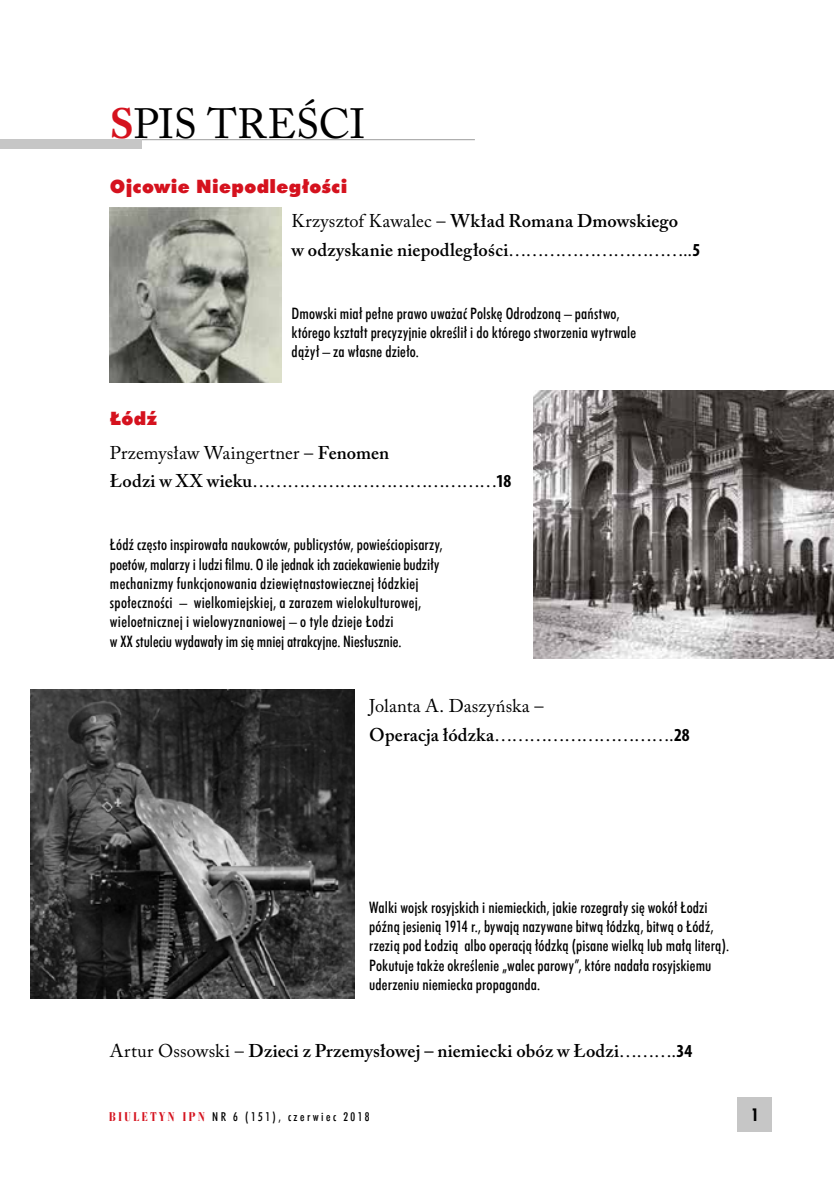
<style>
.page{position:relative;width:834px;height:1191px;background:#fff}
.page>*{position:absolute;margin:0;border:0;box-sizing:border-box;transform-origin:0 0}
.t1{font:42px "Adobe Caslon Pro";letter-spacing:-.01em;color:#000}
.t2{font:600 18.38px/28.9px "Adobe Caslon Pro";letter-spacing:.01em;color:#000}
.t3{font:18.38px/28.9px "Adobe Caslon Pro";letter-spacing:.005em;color:#000}
.t4{font:18.38px "Futura X Blk EU";letter-spacing:.02em;color:#d5121e}
.t5{font:17.5px "Futura Bd Cn EU";color:#000}
.t6{font:15.75px/19.2px "Futura Md Cn EU";letter-spacing:.01em;color:#000}
.t7{font:12.25px "Futura Md Cn EU";letter-spacing:.2em;color:#000}
.s1{font-weight:700;color:#d5121e}
.s2{font-weight:400}
.s3{font-family:"Myriad Pro";font-weight:700;font-stretch:condensed}
.s4{font-weight:600}
.s5{font-family:"Bauer Bodni Bd Cn EU";font-size:13.12px;color:#d5121e}
</style>
<div class="page">
<img style="left:30px;top:690px;width:324px;height:309px">
<img style="left:110px;top:207px;width:171px;height:175px">
<div style="left:737px;top:1097px;width:35px;height:34px;background:#c6c6c6"></div>
<hr style="left:0;top:139px;width:475px;height:1px;background:#9d9d9c">
<div style="left:0;top:139px;width:141px;height:10px;background:#c6c6c6"></div>
<img style="left:533px;top:391px;width:300px;height:267px">
<h1 class="t1" style="left:110px;top:98px;width:257px"><span class="s1">S</span>PIS TREŚCI</h1>
<p class="t4" style="left:110px;top:175px;width:239px">Ojcowie Niepodległości</p>
<p class="t2" style="left:291px;top:206px;width:410px"><span class="s2">Krzysztof Kawalec –</span> Wkład Romana Dmowskiego<br>w odzyskanie niepodległości<span class="s2">…………………………..</span><span class="s3">5</span></p>
<p class="t6" style="left:291px;top:304px;width:346px">Dmowski miał pełne prawo uważać Polskę Odrodzoną – państwo, którego kształt precyzyjnie określił i do którego stworzenia wytrwale dążył – za własne dzieło.</p>
<p class="t4" style="left:110px;top:406px;width:49px">Łódź</p>
<p class="t3" style="left:110px;top:438px;width:403px">Przemysław Waingertner – <span class="s4">Fenomen<br>Łodzi w XX wieku</span>……………………………………<span class="s3">18</span></p>
<p class="t6" style="left:110px;top:535px;width:334px">Łódź często inspirowała naukowców, publicystów, powieściopisarzy, poetów, malarzy i ludzi filmu. O ile jednak ich zaciekawienie budziły mechanizmy funkcjonowania dziewiętnastowiecznej łódzkiej społeczności – wielkomiejskiej, a zarazem wielokulturowej, wieloetnicznej i wielowyznaniowej – o tyle dzieje Łodzi<br>w XX stuleciu wydawały im się mniej atrakcyjne. Niesłusznie.</p>
<p class="t3" style="left:369px;top:691px;width:322px">Jolanta A. Daszyńska –<br><span class="s4">Operacja łódzka</span>………………………….<span class="s3">28</span></p>
<p class="t6" style="left:369px;top:898px;width:361px">Walki wojsk rosyjskich i niemieckich, jakie rozegrały się wokół Łodzi późną jesienią 1914 r., bywają nazywane bitwą łódzką, bitwą o Łódź, rzezią pod Łodzią albo operacją łódzką (pisane wielką lub małą literą).<br>Pokutuje także określenie „walec parowy”, które nadała rosyjskiemu uderzeniu niemiecka propaganda.</p>
<p class="t2" style="left:110px;top:1036px;width:583px"><span class="s2">Artur Ossowski –</span> Dzieci z Przemysłowej – niemiecki obóz w Łodzi<span class="s2">……….</span><span class="s3">34</span></p>
<p class="t7" style="left:109px;top:1109px;width:262px"><span class="s5">BIULETYN IPN</span> NR 6 (151), czerwiec 2018</p>
<p class="t5" style="left:751px;top:1104px;width:9px">1</p>
</div>
